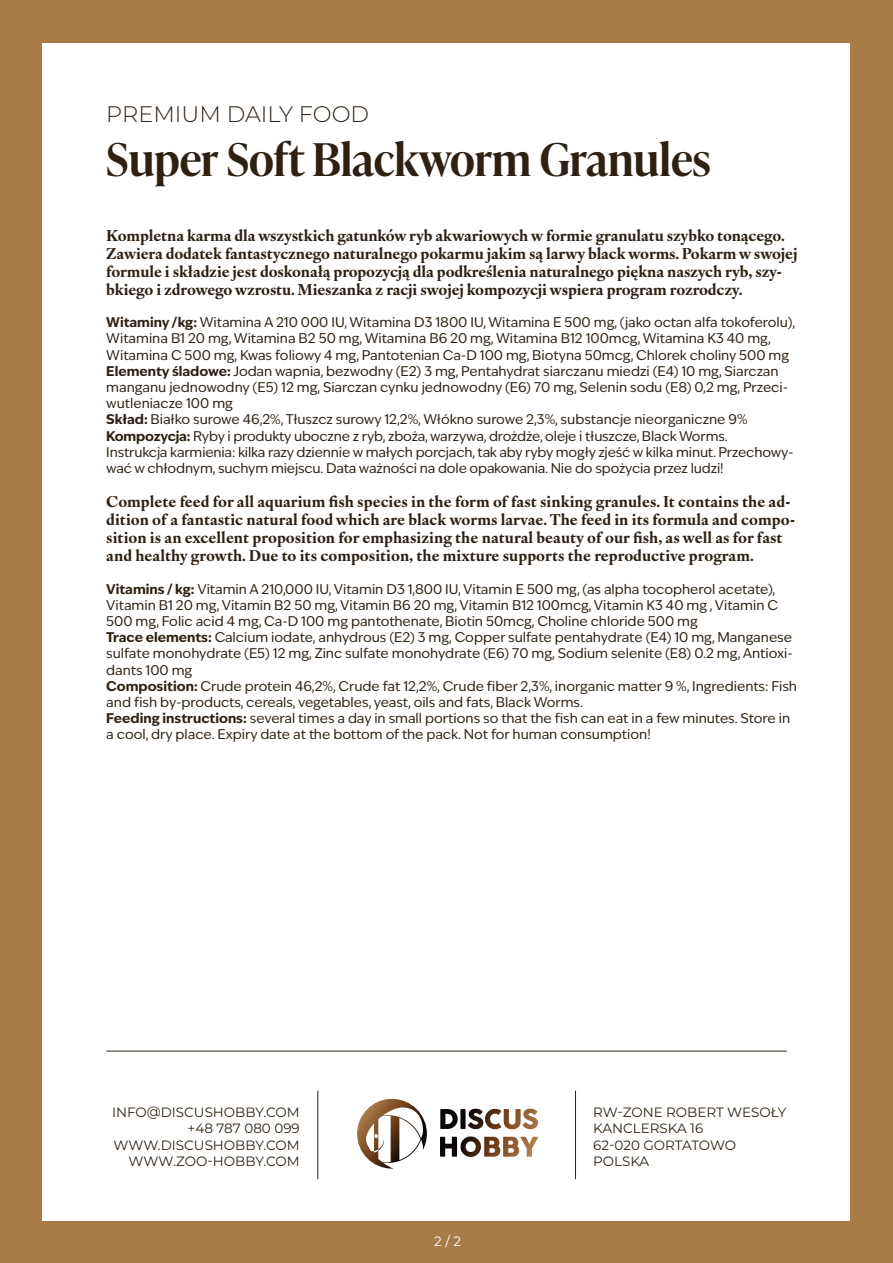
<style>
.page{position:relative;width:893px;height:1263px;background:#a97b49}
.page>*{position:absolute;margin:0;border:0;box-sizing:border-box;transform-origin:0 0}
.t1{font:600 45px "Ivy Presto Headline";color:#2e2113}
.t2{font:300 22.5px "Montserrat";color:#2e2113}
.t3{font:700 15px/18px "Ivy Ora Text";letter-spacing:-.01em;color:#2e2113}
.t4{font:13.5px/16.2px "Ivy Epic";color:#2e2113}
.t5{font:13.5px/16.2px "Montserrat";color:#2e2113}
.t6{font:13.5px "Montserrat";color:#fff}
.s1{font-weight:700}
</style>
<div class="page">
<div style="left:43px;top:43px;width:807px;height:1177px;background:#fff"></div>
<hr style="left:106px;top:1051px;width:681px;height:1px;background:#2e2113">
<hr style="left:317px;top:1091px;width:1px;height:88px;background:#2e2113">
<hr style="left:575px;top:1091px;width:1px;height:88px;background:#2e2113">
<img style="left:357px;top:1099px;width:70px;height:69px">
<img style="left:440px;top:1109px;width:18px;height:20px">
<img style="left:460px;top:1109px;width:6px;height:20px">
<img style="left:468px;top:1108px;width:15px;height:21px">
<img style="left:485px;top:1109px;width:16px;height:20px">
<img style="left:504px;top:1108px;width:34px;height:21px">
<img style="left:440px;top:1137px;width:17px;height:20px">
<img style="left:460px;top:1136px;width:21px;height:21px">
<img style="left:484px;top:1137px;width:16px;height:20px">
<img style="left:503px;top:1137px;width:35px;height:20px">
<h2 class="t2" style="left:106px;top:99px;width:264px">PREMIUM DAILY FOOD</h2>
<h1 class="t1" style="left:106px;top:127px;width:606px">Super Soft Blackworm Granules</h1>
<p class="t3" style="left:106px;top:225px;width:693px">Kompletna karma dla wszystkich gatunków ryb akwariowych w formie granulatu szybko tonącego.<br>Zawiera dodatek fantastycznego naturalnego pokarmu jakim są larwy black worms. Pokarm w swojej formule i składzie jest doskonałą propozycją dla podkreślenia naturalnego piękna naszych ryb, szy&shy;bkiego i zdrowego wzrostu. Mieszanka z racji swojej kompozycji wspiera program rozrodczy.</p>
<p class="t4" style="left:106px;top:314px;width:690px"><span class="s1">Witaminy /kg:</span> Witamina A 210 000 IU, Witamina D3 1800 IU, Witamina E 500 mg, (jako octan alfa tokoferolu), Witamina B1 20 mg, Witamina B2 50 mg, Witamina B6 20 mg, Witamina B12 100mcg, Witamina K3 40 mg, Witamina C 500 mg, Kwas foliowy 4 mg, Pantotenian Ca-D 100 mg, Biotyna 50mcg, Chlorek choliny 500 mg <span class="s1">Elementy śladowe:</span> Jodan wapnia, bezwodny (E2) 3 mg, Pentahydrat siarczanu miedzi (E4) 10 mg, Siarczan manganu jednowodny (E5) 12 mg, Siarczan cynku jednowodny (E6) 70 mg, Selenin sodu (E8) 0,2 mg, Przeci&shy;wutleniacze 100 mg<br><span class="s1">Skład:</span> Białko surowe 46,2%, Tłuszcz surowy 12,2%, Włókno surowe 2,3%, substancje nieorganiczne 9% <span class="s1">Kompozycja:</span> Ryby i produkty uboczne z ryb, zboża, warzywa, drożdże, oleje i tłuszcze, Black Worms.<br>Instrukcja karmienia: kilka razy dziennie w małych porcjach, tak aby ryby mogły zjeść w kilka minut. Przechowy&shy;wać w chłodnym, suchym miejscu. Data ważności na dole opakowania. Nie do spożycia przez ludzi!</p>
<p class="t3" style="left:106px;top:491px;width:690px">Complete feed for all aquarium fish species in the form of fast sinking granules. It contains the ad&shy;dition of a fantastic natural food which are black worms larvae. The feed in its formula and compo&shy;sition is an excellent proposition for emphasizing the natural beauty of our fish, as well as for fast and healthy growth. Due to its composition, the mixture supports the reproductive program.</p>
<p class="t4" style="left:106px;top:581px;width:692px"><span class="s1">Vitamins / kg:</span> Vitamin A 210,000 IU, Vitamin D3 1,800 IU, Vitamin E 500 mg, (as alpha tocopherol acetate), Vitamin B1 20 mg, Vitamin B2 50 mg, Vitamin B6 20 mg, Vitamin B12 100mcg, Vitamin K3 40 mg , Vitamin C 500 mg, Folic acid 4 mg, Ca-D 100 mg pantothenate, Biotin 50mcg, Choline chloride 500 mg<br><span class="s1">Trace elements:</span> Calcium iodate, anhydrous (E2) 3 mg, Copper sulfate pentahydrate (E4) 10 mg, Manganese sulfate monohydrate (E5) 12 mg, Zinc sulfate monohydrate (E6) 70 mg, Sodium selenite (E8) 0.2 mg, Antioxi&shy;dants 100 mg<br><span class="s1">Composition:</span> Crude protein 46,2%, Crude fat 12,2%, Crude fiber 2,3%, inorganic matter 9 %, Ingredients: Fish and fish by-products, cereals, vegetables, yeast, oils and fats, Black Worms.<br><span class="s1">Feeding instructions:</span> several times a day in small portions so that the fish can eat in a few minutes. Store in a cool, dry place. Expiry date at the bottom of the pack. Not for human consumption!</p>
<p class="t5" style="left:112px;top:1104px;width:189px;text-align:right">INFO@DISCUSHOBBY.COM +48 787 080 099<br>WWW.DISCUSHOBBY.COM<br>WWW.ZOO-HOBBY.COM</p>
<p class="t6" style="left:434px;top:1232px;width:28px">2 / 2</p>
<p class="t5" style="left:593px;top:1104px;width:195px">RW-ZONE ROBERT WESOŁY<br>KANCLERSKA 16<br>62-020 GORTATOWO<br>POLSKA</p>
</div>
